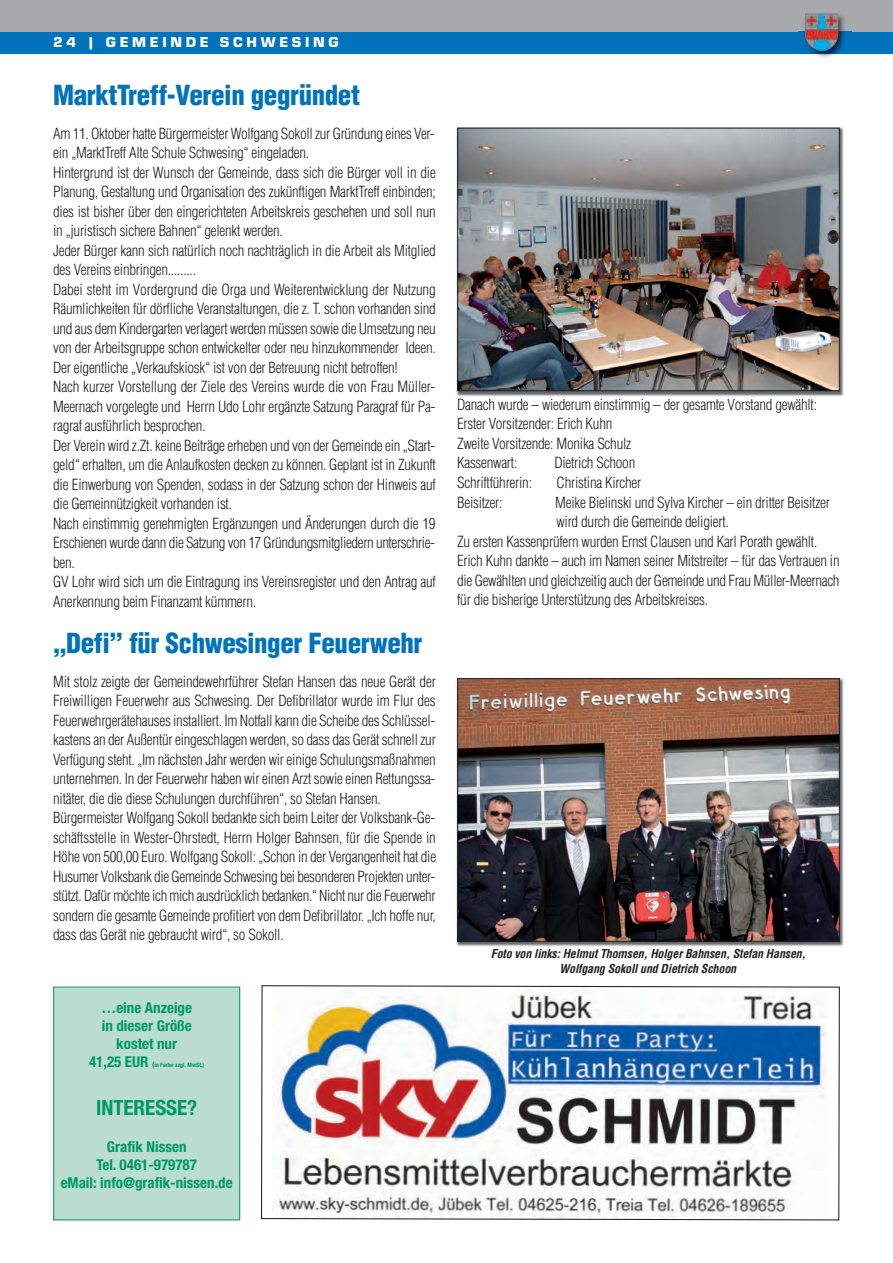
<style>
.page{position:relative;width:893px;height:1263px;background:#fff}
.page>*{position:absolute;margin:0;border:0;box-sizing:border-box;transform-origin:0 0}
.t1{font:900 condensed 27px "Helvetica";letter-spacing:-.015em;color:#0073bc}
.t2{font:700 condensed 21px "Helvetica Neue";color:#009864}
.t3{font:300 condensed 15px/19.5px "Helvetica";letter-spacing:-.015em;color:#231f20}
.t4{font:700 condensed 15px/18px "Helvetica Neue";color:#009864;text-align:center}
.t5{font:15px "Eurostile T Blac";letter-spacing:.25em;color:#fff}
.t6{font:italic 700 condensed 12px/15px "Helvetica";letter-spacing:-.01em;color:#231f20;text-align:center}
.t7{font:700 condensed 6px "Helvetica Neue";color:#009864}
.s1{font-size:15px}
.s2{font-size:7.5px}
</style>
<div class="page">
<div style="left:0;top:0;width:893px;height:43px;background:#a8a9ad"></div>
<div style="left:0;top:32px;width:893px;height:21px;background:#0073bc"></div>
<img style="left:799px;top:13px;width:52px;height:45px">
<img style="left:805px;top:13px;width:33px;height:38px">
<div style="left:54px;top:988px;width:185px;height:231px;background:#baddcf"></div>
<div style="left:53px;top:986px;width:187px;height:234px;border:1px solid #009864"></div>
<svg style="left:261px;top:985px;width:579px;height:236px"></svg>
<img style="left:456px;top:127px;width:388px;height:272px">
<img style="left:459px;top:130px;width:379px;height:259px">
<div style="left:457px;top:128px;width:383px;height:263px;border:1px solid #231f20"></div>
<img style="left:456px;top:678px;width:388px;height:269px">
<img style="left:459px;top:680px;width:379px;height:260px">
<div style="left:457px;top:678px;width:383px;height:264px;border:1px solid #231f20"></div>
<p class="t5" style="left:53px;top:33px;width:287px">24 | GEMEINDE SCHWESING</p>
<h1 class="t1" style="left:53px;top:80px;width:308px">MarktTreff-Verein gegründet</h1>
<p class="t3" style="left:53px;top:124px;width:384px">Am 11. Oktober hatte Bürgermeister Wolfgang Sokoll zur Gründung eines Ver&shy;ein „MarktTreff Alte Schule Schwesing“ eingeladen.<br>Hintergrund ist der Wunsch der Gemeinde, dass sich die Bürger voll in die Planung, Gestaltung und Organisation des zukünftigen MarktTreff einbinden; dies ist bisher über den eingerichteten Arbeitskreis geschehen und soll nun in „juristisch sichere Bahnen“ gelenkt werden.<br>Jeder Bürger kann sich natürlich noch nachträglich in die Arbeit als Mitglied des Vereins einbringen.........<br>Dabei steht im Vordergrund die Orga und Weiterentwicklung der Nutzung Räumlichkeiten für dörfliche Veranstaltungen, die z. T. schon vorhanden sind und aus dem Kindergarten verlagert werden müssen sowie die Umsetzung neu von der Arbeitsgruppe schon entwickelter oder neu hinzukommender Ideen.<br>Der eigentliche „Verkaufskiosk“ ist von der Betreuung nicht betroffen!<br>Nach kurzer Vorstellung der Ziele des Vereins wurde die von Frau Müller-Meernach vorgelegte und Herrn Udo Lohr ergänzte Satzung Paragraf für Pa&shy;ragraf ausführlich besprochen.<br>Der Verein wird z.Zt. keine Beiträge erheben und von der Gemeinde ein „Start&shy;geld“ erhalten, um die Anlaufkosten decken zu können. Geplant ist in Zukunft die Einwerbung von Spenden, sodass in der Satzung schon der Hinweis auf die Gemeinnützigkeit vorhanden ist.<br>Nach einstimmig genehmigten Ergänzungen und Änderungen durch die 19<br>Erschienen wurde dann die Satzung von 17 Gründungsmitgliedern unterschrie&shy;ben.<br>GV Lohr wird sich um die Eintragung ins Vereinsregister und den Antrag auf Anerkennung beim Finanzamt kümmern.</p>
<h1 class="t1" style="left:53px;top:628px;width:371px">„Defi” für Schwesinger Feuerwehr</h1>
<p class="t3" style="left:53px;top:672px;width:385px">Mit stolz zeigte der Gemeindewehrführer Stefan Hansen das neue Gerät der Freiwilligen Feuerwehr aus Schwesing. Der Defibrillator wurde im Flur des Feuerwehrgerätehauses installiert. Im Notfall kann die Scheibe des Schlüssel&shy;kastens an der Außentür eingeschlagen werden, so dass das Gerät schnell zur Verfügung steht. „Im nächsten Jahr werden wir einige Schulungsmaßnahmen unternehmen. In der Feuerwehr haben wir einen Arzt sowie einen Rettungssa&shy;nitäter, die die diese Schulungen durchführen“, so Stefan Hansen.<br>Bürgermeister Wolfgang Sokoll bedankte sich beim Leiter der Volksbank-Ge&shy;schäftsstelle in Wester-Ohrstedt, Herrn Holger Bahnsen, für die Spende in Höhe von 500,00 Euro. Wolfgang Sokoll: „Schon in der Vergangenheit hat die Husumer Volksbank die Gemeinde Schwesing bei besonderen Projekten unter&shy;stützt. Dafür möchte ich mich ausdrücklich bedanken.“ Nicht nur die Feuerwehr sondern die gesamte Gemeinde profitiert von dem Defibrillator. „Ich hoffe nur, dass das Gerät nie gebraucht wird“, so Sokoll.</p>
<p class="t4" style="left:101px;top:999px;width:92px">…eine Anzeige in dieser Größe kostet nur</p>
<p class="t7" style="left:89px;top:1062px;width:117px"><span class="s1">41,25 EUR</span> <span class="s2">(</span>in Farbe zzgl. MwSt.)</p>
<h2 class="t2" style="left:96px;top:1099px;width:103px">INTERESSE?</h2>
<p class="t4" style="left:61px;top:1139px;width:174px">Grafik Nissen<br>Tel. 0461-979787<br>eMail: info@grafik-nissen.de</p>
<p class="t3" style="left:457px;top:395px;width:361px">Danach wurde – wiederum einstimmig – der gesamte Vorstand gewählt:<br>Erster Vorsitzender: Erich Kuhn<br>Zweite Vorsitzende: Monika Schulz<br>Kassenwart:</p>
<p class="t3" style="left:554px;top:454px;width:82px">Dietrich Schoon</p>
<p class="t3" style="left:457px;top:473px;width:76px">Schriftführerin:</p>
<p class="t3" style="left:557px;top:473px;width:86px">Christina Kircher</p>
<p class="t3" style="left:457px;top:493px;width:47px">Beisitzer:</p>
<p class="t3" style="left:555px;top:493px;width:276px">Meike Bielinski und Sylva Kircher – ein dritter Beisitzer</p>
<p class="t3" style="left:556px;top:512px;width:174px">wird durch die Gemeinde deligiert.</p>
<p class="t3" style="left:457px;top:532px;width:362px">Zu ersten Kassenprüfern wurden Ernst Clausen und Karl Porath gewählt.</p>
<p class="t3" style="left:457px;top:551px;width:384px">Erich Kuhn dankte – auch im Namen seiner Mitstreiter – für das Vertrauen in</p>
<p class="t3" style="left:457px;top:571px;width:384px">die Gewählten und gleichzeitig auch der Gemeinde und Frau Müller-Meernach</p>
<p class="t3" style="left:457px;top:590px;width:253px">für die bisherige Unterstützung des Arbeitskreises.</p>
<p class="t6" style="left:491px;top:946px;width:316px">Foto von links: Helmut Thomsen, Holger Bahnsen, Stefan Hansen,<br>Wolfgang Sokoll und Dietrich Schoon</p>
</div>
